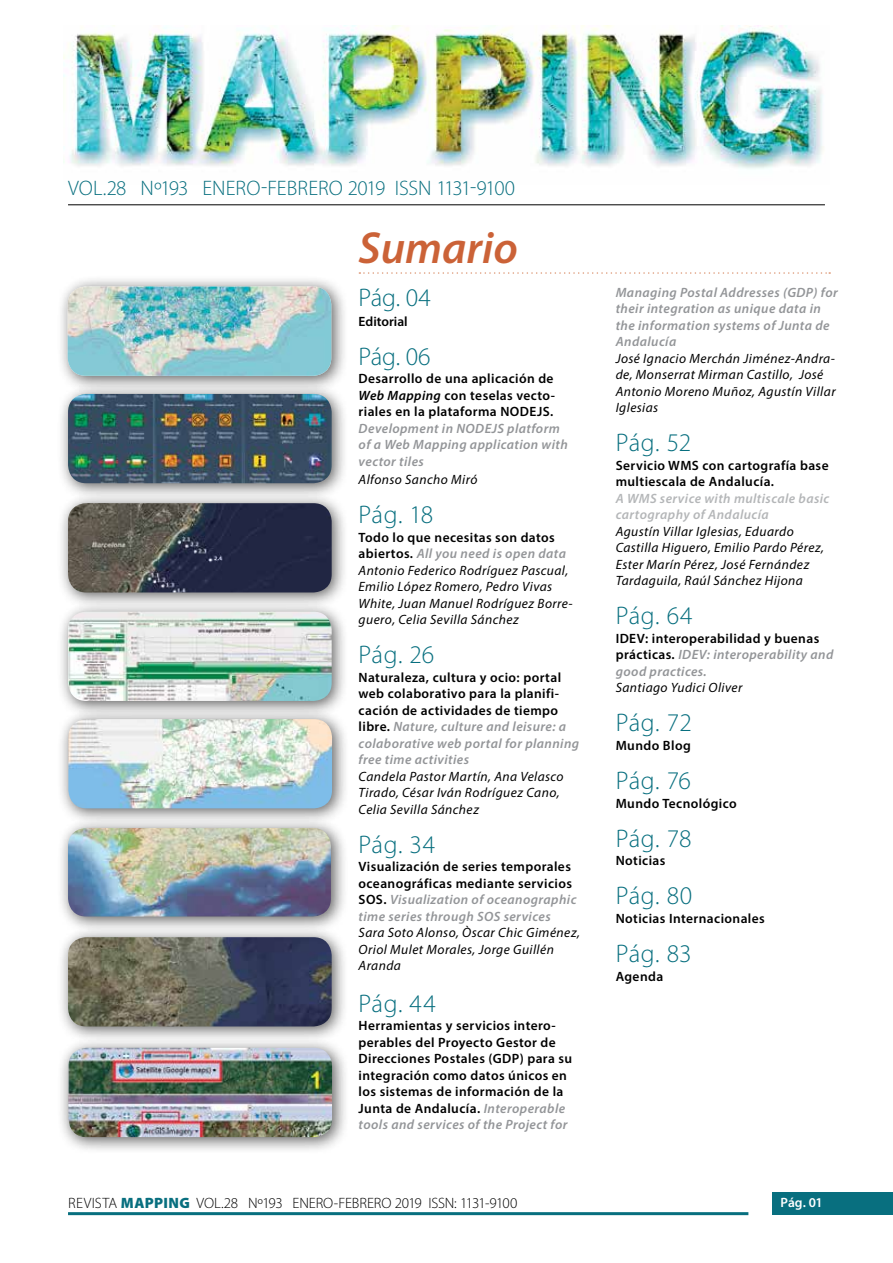
<style>
.page{position:relative;width:893px;height:1263px;background:#fff}
.page>*{position:absolute;margin:0;border:0;box-sizing:border-box;transform-origin:0 0}
.t1{font:italic 600 45px "Myriad Pro";color:#cb6237}
.t2{font:300 25.5px "Myriad Pro";letter-spacing:.005em;color:#086f7f}
.t3{font:300 21px "Myriad Pro";letter-spacing:-.005em;color:#086f7f}
.t4{font:300 15px "Myriad Pro";letter-spacing:-.015em;color:#000}
.t5{font:600 13.5px/16.5px "Myriad Pro";letter-spacing:.03em;color:#000}
.t6{font:italic 13.5px/16.5px "Myriad Pro";letter-spacing:.03em;color:#000}
.t7{font:italic 600 13.5px/16.5px "Myriad Pro";letter-spacing:.03em;color:#939598}
.t8{font:italic 600 13.5px/16.5px "Myriad Pro";letter-spacing:.03em;color:#b4b6b8}
.t9{font:600 13.5px "Myriad Pro";color:#000}
.t10{font:600 13.5px "Myriad Pro";color:#fff}
.s1{font-style:italic}
.s2{font-weight:600;font-style:normal}
.s3{font-weight:600;color:#939598}
.s4{font-style:italic;color:#939598}
.s5{font-weight:900;color:#086f7f}
</style>
<div class="page">
<div style="left:772px;top:1193px;width:121px;height:22px;background:#086f7f"></div>
<hr style="left:68px;top:1212px;width:680px;height:3px;background:#086f7f">
<img style="left:64px;top:26px;width:760px;height:143px">
<hr style="left:68px;top:205px;width:757px;height:1px;background:#000">
<div style="left:56px;top:275px;width:292px;height:118px;background:#000;opacity:.62"></div>
<img style="left:68px;top:286px;width:263px;height:90px">
<div style="left:57px;top:383px;width:292px;height:117px;background:#000;opacity:.62"></div>
<img style="left:68px;top:394px;width:264px;height:89px">
<div style="left:57px;top:492px;width:292px;height:118px;background:#000;opacity:.62"></div>
<img style="left:68px;top:503px;width:264px;height:89px">
<div style="left:57px;top:600px;width:292px;height:118px;background:#000;opacity:.62"></div>
<img style="left:68px;top:612px;width:264px;height:89px">
<div style="left:57px;top:708px;width:292px;height:117px;background:#000;opacity:.62"></div>
<img style="left:68px;top:719px;width:264px;height:89px">
<div style="left:57px;top:817px;width:291px;height:117px;background:#000;opacity:.62"></div>
<img style="left:68px;top:828px;width:263px;height:88px">
<div style="left:57px;top:926px;width:292px;height:117px;background:#000;opacity:.62"></div>
<img style="left:68px;top:937px;width:264px;height:89px">
<div style="left:57px;top:1036px;width:292px;height:118px;background:#000;opacity:.62"></div>
<img style="left:68px;top:1048px;width:264px;height:89px">
<svg style="left:359px;top:272px;width:471px;height:2px"></svg>
<h3 class="t3" style="left:68px;top:175px;width:448px">VOL.28 Nº193 ENERO-FEBRERO 2019 ISSN 1131-9100</h3>
<h1 class="t1" style="left:359px;top:219px;width:161px">Sumario</h1>
<h2 class="t2" style="left:359px;top:282px;width:74px">Pág. 04</h2>
<p class="t9" style="left:359px;top:313px;width:51px">Editorial</p>
<h2 class="t2" style="left:359px;top:341px;width:74px">Pág. 06</h2>
<p class="t5" style="left:359px;top:370px;width:198px;text-align:justify">Desarrollo de una aplicación de <span class="s1">Web Mapping</span> con teselas vecto&shy;riales en la plataforma NODEJS.</p>
<p class="t7" style="left:359px;top:420px;width:211px">Development in NODEJS platform of a Web Mapping application with vector tiles</p>
<p class="t6" style="left:359px;top:471px;width:120px">Alfonso Sancho Miró</p>
<h2 class="t2" style="left:359px;top:499px;width:76px">Pág. 18</h2>
<p class="t6" style="left:359px;top:528px;width:216px"><span class="s2">Todo lo que necesitas son datos abiertos.</span> <span class="s3">All you need is open data </span>Antonio Federico Rodríguez Pascual, Emilio López Romero, Pedro Vivas White, Juan Manuel Rodríguez Borre&shy;guero, Celia Sevilla Sánchez</p>
<h2 class="t2" style="left:359px;top:639px;width:77px">Pág. 26</h2>
<p class="t5" style="left:359px;top:668px;width:222px">Naturaleza, cultura y ocio: portal web colaborativo para la planifi&shy;cación de actividades de tiempo libre. <span class="s4">Nature, culture and leisure: a colaborative web portal for planning free time activities</span></p>
<p class="t6" style="left:359px;top:768px;width:206px">Candela Pastor Martín, Ana Velasco<br>Tirado, César Iván Rodríguez Cano,<br>Celia Sevilla Sánchez</p>
<h2 class="t2" style="left:359px;top:829px;width:78px">Pág. 34</h2>
<p class="t5" style="left:359px;top:858px;width:219px">Visualización de series temporales oceanográficas mediante servicios SOS. <span class="s4">Visualization of oceanographic time series through SOS services</span></p>
<p class="t6" style="left:359px;top:924px;width:223px">Sara Soto Alonso, Òscar Chic Giménez,<br>Oriol Mulet Morales, Jorge Guillén<br>Aranda</p>
<h2 class="t2" style="left:359px;top:988px;width:79px">Pág. 44</h2>
<p class="t5" style="left:359px;top:1017px;width:215px">Herramientas y servicios intero&shy;perables del Proyecto Gestor de Direcciones Postales (GDP) para su integración como datos únicos en los sistemas de información de la Junta de Andalucía. <span class="s4">Interoperable tools and services of the Project for</span></p>
<p class="t7" style="left:616px;top:283px;width:224px">Managing Postal Addresses (GDP) for their integration as unique data in the information systems of Junta de<br>Andalucía</p>
<p class="t6" style="left:616px;top:350px;width:221px">José Ignacio Merchán Jiménez-Andra&shy;de, Monserrat Mirman Castillo, José<br>Antonio Moreno Muñoz, Agustín Villar<br>Iglesias</p>
<h2 class="t2" style="left:616px;top:427px;width:77px">Pág. 52</h2>
<p class="t5" style="left:616px;top:457px;width:214px">Servicio WMS con cartografía base multiescala de Andalucía.</p>
<p class="t8" style="left:616px;top:490px;width:215px">A WMS service with multiscale basic cartography of Andalucía</p>
<p class="t6" style="left:616px;top:523px;width:210px">Agustín Villar Iglesias, Eduardo Castilla Higuero, Emilio Pardo Pérez, Ester Marín Pérez, José Fernández Tardaguila, Raúl Sánchez Hijona</p>
<h2 class="t2" style="left:616px;top:600px;width:78px">Pág. 64</h2>
<p class="t5" style="left:616px;top:630px;width:219px">IDEV: interoperabilidad y buenas prácticas. <span class="s4">IDEV: interoperability and good practices.</span></p>
<p class="t6" style="left:616px;top:679px;width:128px">Santiago Yudici Oliver</p>
<h2 class="t2" style="left:616px;top:708px;width:78px">Pág. 72</h2>
<p class="t5" style="left:616px;top:737px;width:77px">Mundo Blog</p>
<h2 class="t2" style="left:616px;top:765px;width:77px">Pág. 76</h2>
<p class="t5" style="left:616px;top:794px;width:122px">Mundo Tecnológico</p>
<h2 class="t2" style="left:616px;top:823px;width:77px">Pág. 78</h2>
<p class="t5" style="left:616px;top:852px;width:51px">Noticias</p>
<h2 class="t2" style="left:616px;top:880px;width:78px">Pág. 80</h2>
<p class="t5" style="left:616px;top:910px;width:151px">Noticias Internacionales</p>
<h2 class="t2" style="left:616px;top:938px;width:77px">Pág. 83</h2>
<p class="t5" style="left:616px;top:967px;width:49px">Agenda</p>
<p class="t4" style="left:68px;top:1194px;width:451px">REVISTA <span class="s5">MAPPING</span> VOL.28 Nº193 ENERO-FEBRERO 2019 ISSN: 1131-9100</p>
<p class="t10" style="left:780px;top:1194px;width:44px">Pág. 01</p>
</div>
